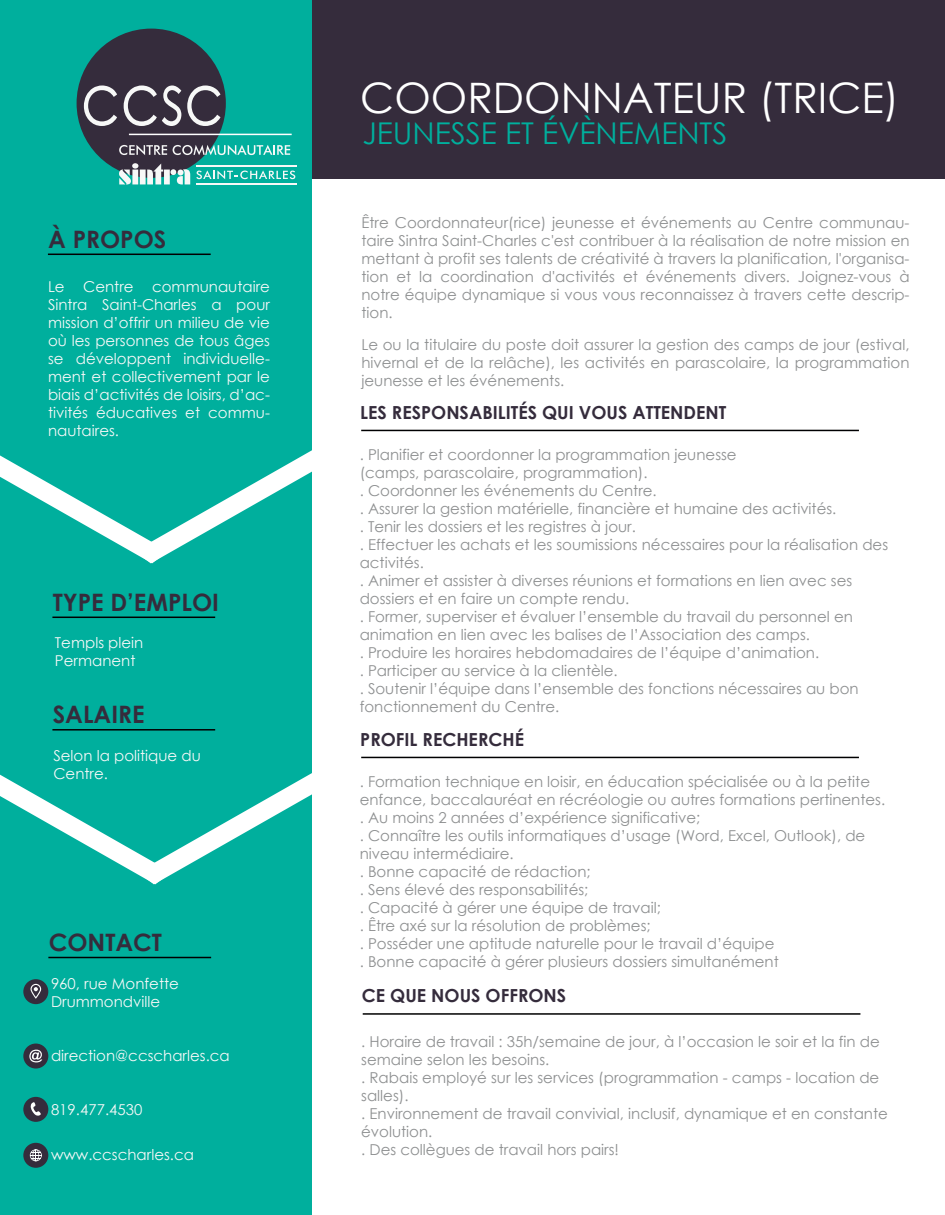
<style>
.page{position:relative;width:945px;height:1215px;background:#fff}
.page>*{position:absolute;margin:0;border:0;box-sizing:border-box;transform-origin:0 0}
.t1{font:42px "Century Gothic";color:#fff}
.t2{font:30px "Century Gothic";color:#00af9d}
.t3{font:700 24px "Century Gothic";color:#352c3c}
.t4{font:700 18px "Century Gothic";color:#352c3c}
.t5{font:15px/18px "Century Gothic";color:#8e9091}
.t6{font:15px/18px "Century Gothic";color:#f7f8f7}
</style>
<div class="page">
<div style="left:0;top:0;width:945px;height:178px;background:#352c3c"></div>
<div style="left:0;top:0;width:312px;height:1215px;background:#00af9d"></div>
<div style="left:77px;top:29px;width:149px;height:149px;background:#352c3c;border-radius:50%"></div>
<hr style="left:129px;top:134px;width:163px;height:1px;background:#fff">
<div style="left:23px;top:1044px;width:25px;height:25px;background:#352c3c;border-radius:50%"></div>
<svg style="left:29px;top:1050px;width:13px;height:12px"></svg>
<div style="left:23px;top:979px;width:25px;height:25px;background:#352c3c;border-radius:50%"></div>
<svg style="left:31px;top:984px;width:10px;height:15px"></svg>
<div style="left:23px;top:1097px;width:25px;height:25px;background:#352c3c;border-radius:50%"></div>
<svg style="left:31px;top:1102px;width:10px;height:14px"></svg>
<div style="left:23px;top:1143px;width:25px;height:25px;background:#352c3c;border-radius:50%"></div>
<svg style="left:30px;top:1149px;width:12px;height:12px"></svg>
<hr style="left:48px;top:254px;width:163px;height:1px;background:#000001">
<hr style="left:361px;top:430px;width:498px;height:1px;background:#000001">
<hr style="left:52px;top:617px;width:163px;height:1px;background:#000001">
<hr style="left:361px;top:757px;width:498px;height:1px;background:#000001">
<hr style="left:363px;top:1013px;width:497px;height:2px;background:#000001">
<hr style="left:48px;top:957px;width:163px;height:1px;background:#000001">
<hr style="left:52px;top:729px;width:163px;height:2px;background:#000001">
<svg style="left:84px;top:85px;width:33px;height:41px"></svg>
<svg style="left:124px;top:85px;width:57px;height:41px"></svg>
<svg style="left:187px;top:85px;width:33px;height:41px"></svg>
<svg style="left:0;top:450px;width:312px;height:114px"></svg>
<svg style="left:0;top:773px;width:312px;height:112px"></svg>
<svg style="left:119px;top:163px;width:71px;height:21px"></svg>
<svg style="left:119px;top:145px;width:48px;height:10px"></svg>
<svg style="left:173px;top:145px;width:117px;height:10px"></svg>
<svg style="left:196px;top:170px;width:99px;height:9px"></svg>
<hr style="left:197px;top:165px;width:100px;height:1px;background:#f7f8f7">
<hr style="left:197px;top:183px;width:100px;height:1px;background:#f7f8f7">
<h3 class="t3" style="left:48px;top:221px;width:120px">À PROPOS</h3>
<p class="t6" style="left:48px;top:277px;width:224px;text-align:justify">Le Centre communautaire Sintra Saint-Charles a pour mission d’offrir un milieu de vie où les personnes de tous âges se développent individuelle&shy;ment et collectivement par le biais d’activités de loisirs, d’ac&shy;tivités éducatives et commu&shy;nautaires.</p>
<h3 class="t3" style="left:53px;top:584px;width:168px">TYPE D’EMPLOI</h3>
<p class="t6" style="left:55px;top:634px;width:90px">Templs plein<br>Permanent</p>
<h3 class="t3" style="left:53px;top:696px;width:93px">SALAIRE</h3>
<p class="t6" style="left:53px;top:746px;width:149px">Selon la politique du<br>Centre.</p>
<h3 class="t3" style="left:49px;top:924px;width:115px">CONTACT</h3>
<p class="t6" style="left:51px;top:975px;width:129px">960, rue Monfette<br>Drummondville</p>
<p class="t6" style="left:51px;top:1047px;width:180px">direction@ccscharles.ca</p>
<p class="t6" style="left:51px;top:1101px;width:93px">819.477.4530</p>
<p class="t6" style="left:51px;top:1146px;width:145px">www.ccscharles.ca</p>
<h1 class="t1" style="left:360px;top:68px;width:541px">COORDONNATEUR (TRICE)</h1>
<h2 class="t2" style="left:362px;top:113px;width:366px">JEUNESSE ET ÉVÈNEMENTS</h2>
<p class="t5" style="left:362px;top:213px;width:550px;text-align:justify">Être Coordonnateur(rice) jeunesse et événements au Centre communau&shy;taire Sintra Saint-Charles c'est contribuer à la réalisation de notre mission en mettant à profit ses talents de créativité à travers la planification, l'organisa&shy;tion et la coordination d'activités et événements divers. Joignez-vous à notre équipe dynamique si vous vous reconnaissez à travers cette descrip&shy;tion.</p>
<p class="t5" style="left:362px;top:335px;width:550px;text-align:justify">Le ou la titulaire du poste doit assurer la gestion des camps de jour (estival, hivernal et de la relâche), les activités en parascolaire, la programmation jeunesse et les événements.</p>
<p class="t4" style="left:360px;top:399px;width:368px">LES RESPONSABILITÉS QUI VOUS ATTENDENT</p>
<p class="t5" style="left:360px;top:446px;width:530px">. Planifier et coordonner la programmation jeunesse<br>(camps, parascolaire, programmation).<br>. Coordonner les événements du Centre.<br>. Assurer la gestion matérielle, financière et humaine des activités.<br>. Tenir les dossiers et les registres à jour.<br>. Effectuer les achats et les soumissions nécessaires pour la réalisation des activités.<br>. Animer et assister à diverses réunions et formations en lien avec ses dossiers et en faire un compte rendu.<br>. Former, superviser et évaluer l’ensemble du travail du personnel en animation en lien avec les balises de l’Association des camps.<br>. Produire les horaires hebdomadaires de l’équipe d’animation.<br>. Participer au service à la clientèle.<br>. Soutenir l’équipe dans l’ensemble des fonctions nécessaires au bon fonctionnement du Centre.</p>
<p class="t4" style="left:360px;top:726px;width:165px">PROFIL RECHERCHÉ</p>
<p class="t5" style="left:360px;top:773px;width:527px">. Formation technique en loisir, en éducation spécialisée ou à la petite enfance, baccalauréat en récréologie ou autres formations pertinentes. . Au moins 2 années d’expérience significative;<br>. Connaître les outils informatiques d’usage (Word, Excel, Outlook), de niveau intermédiaire.<br>. Bonne capacité de rédaction;<br>. Sens élevé des responsabilités;<br>. Capacité à gérer une équipe de travail;<br>. Être axé sur la résolution de problèmes;<br>. Posséder une aptitude naturelle pour le travail d’équipe<br>. Bonne capacité à gérer plusieurs dossiers simultanément</p>
<p class="t4" style="left:362px;top:982px;width:206px">CE QUE NOUS OFFRONS</p>
<p class="t5" style="left:361px;top:1032px;width:528px">. Horaire de travail : 35h/semaine de jour, à l’occasion le soir et la fin de semaine selon les besoins.<br>. Rabais employé sur les services (programmation - camps - location de salles).<br>. Environnement de travail convivial, inclusif, dynamique et en constante évolution.<br>. Des collègues de travail hors pairs!</p>
</div>
